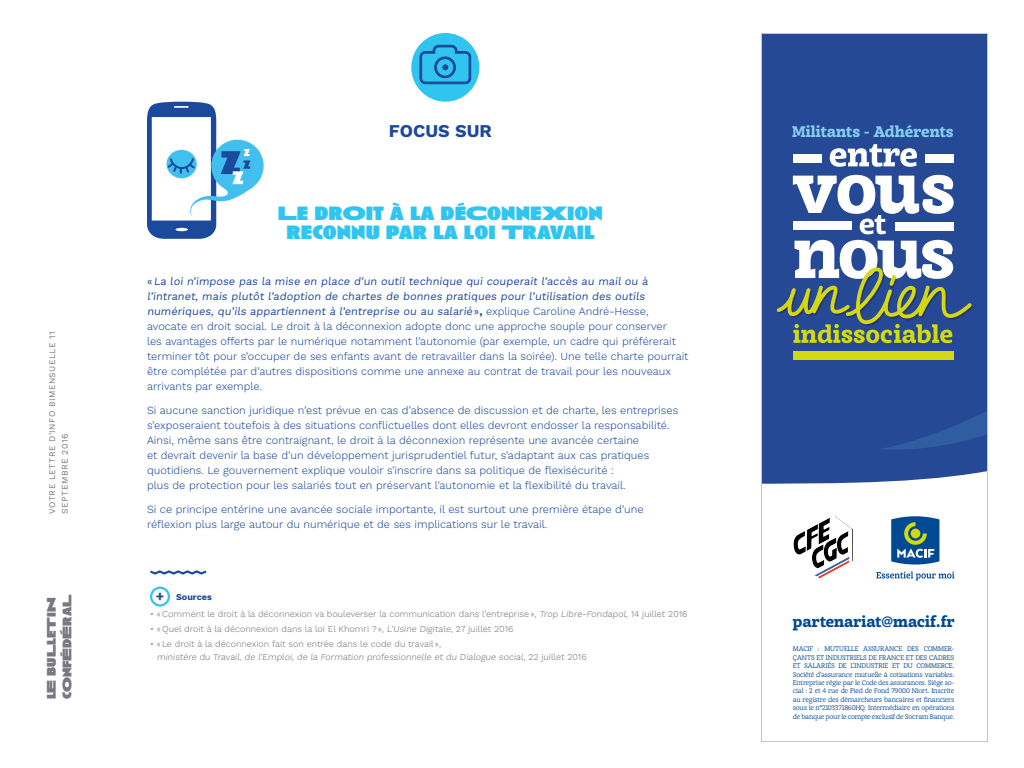
<style>
.page{position:relative;width:1024px;height:768px;background:#fff}
.page>*{position:absolute;margin:0;border:0;box-sizing:border-box;transform-origin:0 0}
.t1{font:900 20px/19px "Anisette";color:#30c5f1;text-align:center}
.t2{font:700 18px "Work Sans";color:#1b499b}
.t3{font:900 14.6px "Achille IIFY";color:#83cff4}
.t4{font:900 14.5px "Achille FY";color:#004994}
.t5{font:900 13px/15.6px "Anisette";color:#777880}
.t6{font:300 11px/15px "Work Sans";color:#1b499b}
.t7{font:300 9px/12.8px "Work Sans";color:#777880}
.t8{font:700 9px "Work Sans";color:#1b499b}
.t9{font:8.7px "Work Sans";letter-spacing:.05em;color:#777880}
.t10{font:8.6px "Work Sans";letter-spacing:.05em;color:#777880}
.t11{font:6.6px/8.4px "Achille IIFY";letter-spacing:-.04em;color:#004994;text-align:justify}
.s1{font-weight:400}
.s2{font-weight:700}
.s3{font-size:14px}
</style>
<div class="page">
<div style="left:411px;top:33px;width:68px;height:69px;background:#30c5f1;border-radius:50%"></div>
<svg style="left:419px;top:44px;width:53px;height:41px"></svg>
<svg style="left:150px;top:570px;width:57px;height:5px"></svg>
<div style="left:150px;top:587px;width:20px;height:20px;border:2px solid #30c5f1;border-radius:50%"></div>
<svg style="left:147px;top:102px;width:117px;height:137px"></svg>
<div style="left:763px;top:35px;width:223px;height:449px;background:#254995"></div>
<svg style="left:793px;top:175px;width:161px;height:59px"></svg>
<div style="left:895px;top:222px;width:59px;height:8px;background:#fff"></div>
<div style="left:793px;top:221px;width:58px;height:9px;background:#fff"></div>
<svg style="left:830px;top:144px;width:87px;height:23px"></svg>
<div style="left:793px;top:154px;width:29px;height:9px;background:#fff"></div>
<div style="left:925px;top:154px;width:29px;height:9px;background:#fff"></div>
<div style="left:793px;top:351px;width:161px;height:9px;background:#d3d813"></div>
<svg style="left:777px;top:240px;width:196px;height:103px"></svg>
<svg style="left:878px;top:395px;width:108px;height:57px;background:#274d97"></svg>
<svg style="left:891px;top:516px;width:48px;height:49px;background:#397094"></svg>
<svg style="left:876px;top:571px;width:78px;height:9px"></svg>
<img style="left:794px;top:516px;width:58px;height:63px">
<div style="left:761px;top:33px;width:227px;height:709px;border:1px solid #c7c7bd"></div>
<p class="t10" style="left:47px;top:514px;width:184px;rotate:-90deg">VOTRE LETTRE D’INFO BIMENSUELLE 11</p>
<p class="t9" style="left:60px;top:514px;width:81px;rotate:-90deg">SEPTEMBRE 2016</p>
<p class="t5" style="left:44px;top:699px;width:106px;rotate:-90deg">LE BULLETIN<br>CONFÉDÉRAL</p>
<h2 class="t2" style="left:389px;top:121px;width:105px">FOCUS SUR</h2>
<h1 class="t1" style="left:278px;top:204px;width:327px">LE DROIT À LA DÉCONNEXION<br>RECONNU PAR LA LOI TRAVAIL</h1>
<p class="t6" style="left:147px;top:274px;width:543px"><span class="s1">« La loi n’impose pas la mise en place d’un outil technique qui couperait l’accès au mail ou à l’intranet, mais plutôt l’adoption de chartes de bonnes pratiques pour l’utilisation des outils numériques, qu’ils appartiennent à l’entreprise ou au salarié»</span><span class="s2">,</span> ex p li q u e Caro li n e A n d ré - Hesse, avocate en droit social. Le droit à la déconnexion adopte donc une approche souple pour conserver<br>les avantages offerts par le numérique notamment l’autonomie (par exemple, un cadre qui préférerait terminer tôt pour s’occuper de ses enfants avant de retravailler dans la soirée). Une telle charte pourrait être complétée par d’autres dispositions comme une annexe au contrat de travail pour les nouveaux arrivants par exemple.</p>
<p class="t6" style="left:147px;top:403px;width:533px">Si aucune sanction juridique n’est prévue en cas d’absence de discussion et de charte, les entreprises s’exposeraient toutefois à des situations conflictuelles dont elles devront endosser la responsabilité.<br>Ainsi, même sans être contraignant, le droit à la déconnexion représente une avancée certaine<br>et devrait devenir la base d’un développement jurisprudentiel futur, s’adaptant aux cas pratiques quotidiens. Le gouvernement explique vouloir s’inscrire dans sa politique de flexisécurité :<br>plus de protection pour les salariés tout en préservant l’autonomie et la flexibilité du travail.</p>
<p class="t6" style="left:147px;top:502px;width:498px">Si ce principe entérine une avancée sociale importante, il est surtout une première étape d’une réflexion plus large autour du numérique et de ses implications sur le travail.</p>
<p class="t8" style="left:156px;top:592px;width:58px"><span class="s3">+</span> Sources</p>
<p class="t7" style="left:150px;top:608px;width:539px">• «Comment le droit à la déconnexion va bouleverser la communication dans l’entreprise», Trop Libre-Fondapol, 14 juillet 2016</p>
<p class="t7" style="left:150px;top:623px;width:365px">• «Quel droit à la déconnexion dans la loi El Khomri ? », L’Usine Digitale, 27 juillet 2016</p>
<p class="t7" style="left:157px;top:638px;width:431px;text-indent:-7px">• «Le droit à la déconnexion fait son entrée dans le code du travail »,<br>ministère du Travail, de l’Emploi, de la Formation professionnelle et du Dialogue social, 2 2 j u i l let 2 0 1 6</p>
<h3 class="t3" style="left:792px;top:121px;width:163px">Militants - Adhérents</h3>
<h3 class="t4" style="left:793px;top:612px;width:163px">partenariat@macif.fr</h3>
<p class="t11" style="left:793px;top:645px;width:163px">MACIF : MUTUELLE ASSURANCE DES COMMER-ÇANTS ET INDUSTRIELS DE FRANCE ET DES CADRES ET SALARIÉS DE L’INDUSTRIE ET DU COMMERCE.<br>Société d’assurance mutuelle à cotisations variables.<br>Entreprise régie par le Code des assurances. Siège so&shy;cial : 2 et 4 rue de Pied de Fond 79000 Niort. Inscrite au registre des démarcheurs bancaires et financiers sous le n°2103371860HQ. Intermédiaire en opérations de banque pour le compte exclusif de Socram Banque.</p>
</div>
